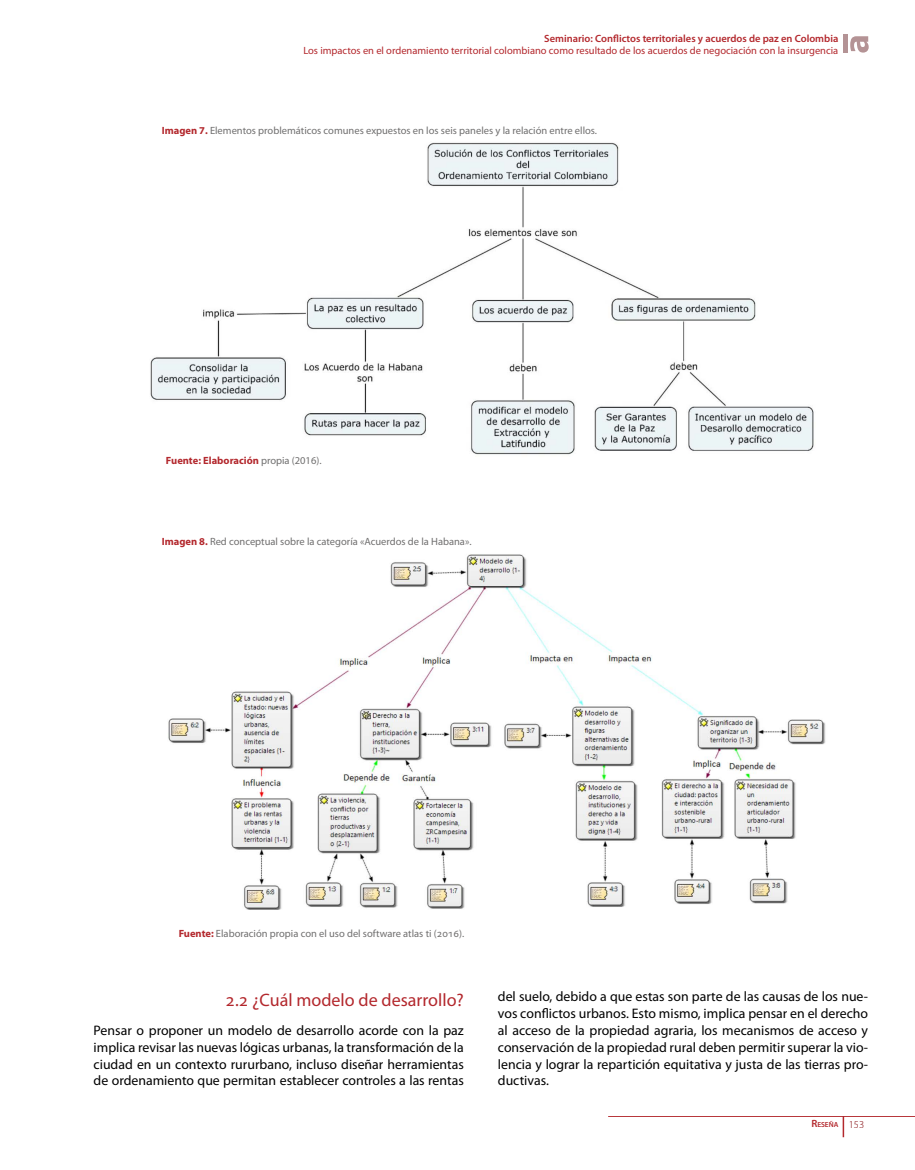
<style>
.page{position:relative;width:915px;height:1170px;background:#fff}
.page>*{position:absolute;margin:0;border:0;box-sizing:border-box;transform-origin:0 0}
.t1{font:18px "Myriad Pro";color:#b3282d}
.t2{font:13.8px/16.8px "Myriad Pro";color:#000;text-align:justify}
.t3{font:10.5px "Myriad Pro";color:#706f6f}
.t4{font:10.5px "Myriad Pro";color:#b3282d}
.t5{font:600 10.5px "Myriad Pro";color:#b3282d}
.t6{font:700 10.5px "Myriad Pro";color:#b3282d}
.t7{font:600 7.35px "Myriad Pro";color:#b3282d}
.s1{font-weight:700;color:#b3282d}
.s2{font-weight:400;color:#706f6f}
.s3{font-size:10.5px}
.s4{font-weight:300;font-size:10.5px;color:#c6c6c6}
</style>
<div class="page">
<svg style="left:842px;top:1117px;width:1px;height:20px"></svg>
<div style="left:842px;top:34px;width:5px;height:19px;background:#b49395"></div>
<svg style="left:850px;top:36px;width:18px;height:17px"></svg>
<hr style="left:608px;top:1116px;width:306px;height:1px;background:#b3282d">
<img style="left:150px;top:142px;width:664px;height:313px">
<img style="left:168px;top:554px;width:658px;height:356px">
<p class="t5" style="left:544px;top:32px;width:295px">Seminario: Conflictos territoriales y acuerdos de paz en Colombia</p>
<p class="t4" style="left:303px;top:44px;width:536px">Los impactos en el ordenamiento territorial colombiano como resultado de los acuerdos de negociación con la insurgencia</p>
<p class="t3" style="left:162px;top:124px;width:437px"><span class="s1">Imagen 7.</span> Elementos problemáticos comunes expuestos en los seis paneles y la relación entre ellos.</p>
<p class="t6" style="left:166px;top:453px;width:157px">Fuente: Elaboración <span class="s2">propia (2016).</span></p>
<p class="t3" style="left:162px;top:535px;width:311px"><span class="s1">Imagen 8.</span> Red conceptual sobre la categoría «Acuerdos de la Habana».</p>
<p class="t3" style="left:179px;top:926px;width:287px"><span class="s1">Fuente:</span> Elaboración propia con el uso del software atlas ti (2016).</p>
<h1 class="t1" style="left:225px;top:988px;width:240px">2.2 ¿Cuál modelo de desarrollo?</h1>
<p class="t2" style="left:94px;top:1021px;width:371px">Pensar o proponer un modelo de desarrollo acorde con la paz implica revisar las nuevas lógicas urbanas, la transformación de la ciudad en un contexto rururbano, incluso diseñar herramientas de ordenamiento que permitan establecer controles a las rentas</p>
<p class="t2" style="left:497px;top:987px;width:371px">del suelo, debido a que estas son parte de las causas de los nue&shy;vos conflictos urbanos. Esto mismo, implica pensar en el derecho al acceso de la propiedad agraria, los mecanismos de acceso y conservación de la propiedad rural deben permitir superar la vio&shy;lencia y lograr la repartición equitativa y justa de las tierras pro&shy;ductivas.</p>
<p class="t7" style="left:811px;top:1119px;width:54px"><span class="s3">R</span>ESEÑA <span class="s4">153</span></p>
</div>
